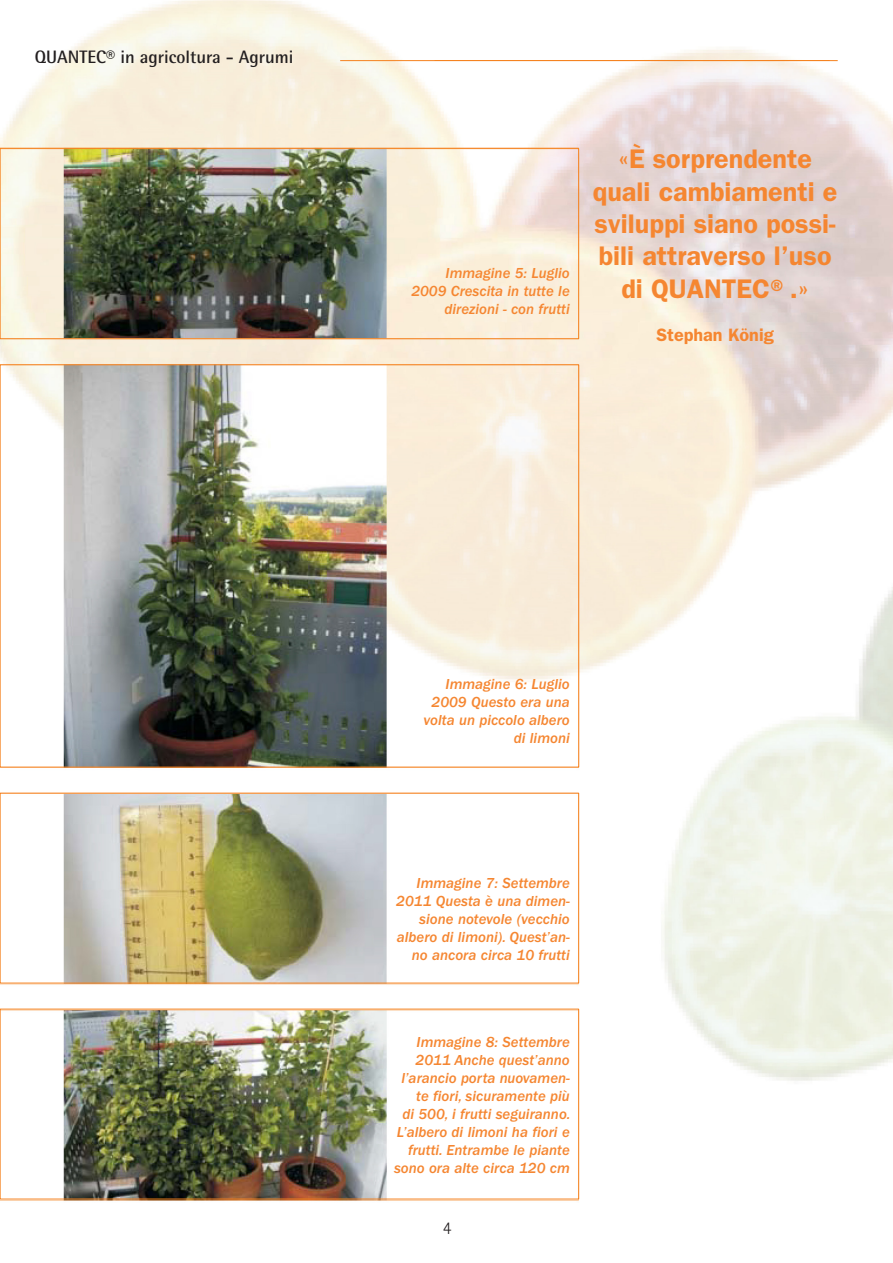
<style>
.page{position:relative;width:893px;height:1263px;background:#fff}
.page>*{position:absolute;margin:0;border:0;box-sizing:border-box;transform-origin:0 0}
.t1{font:600 27px/32.4px "Franklin Gothic";color:#f58631;text-align:center}
.t2{font:700 18px "Rotis Semi Sans Std";color:#231f20}
.t3{font:600 18px "Franklin Gothic";color:#f58631}
.t4{font:300 18px "Rotis Semi Sans Std";color:#231f20}
.t5{font:italic 500 15px/18px "Franklin Gothic";color:#f58631;text-align:right}
</style>
<div class="page">
<img style="left:0;top:1px;width:892px;height:1200px">
<hr style="left:340px;top:60px;width:498px;height:1px;background:#f5811e">
<div style="left:0;top:148px;width:579px;height:191px;border:1px solid #f5821f"></div>
<div style="left:0;top:793px;width:579px;height:190px;border:1px solid #f5821f"></div>
<p class="t2" style="left:35px;top:46px;width:260px">QUANTEC® in agricoltura - Agrumi</p>
<p class="t5" style="left:411px;top:264px;width:160px">Immagine 5: Luglio<br>2009 Crescita in tutte le direzioni - con frutti</p>
<p class="t1" style="left:593px;top:143px;width:246px">«È sorprendente quali cambiamenti e sviluppi siano possi&shy;bili attraverso l’uso di QUANTEC®.»</p>
<p class="t3" style="left:656px;top:324px;width:119px">Stephan König</p>
<p class="t5" style="left:424px;top:675px;width:148px">Immagine 6: Luglio<br>2009 Questo era una volta un piccolo albero di limoni</p>
<p class="t5" style="left:396px;top:874px;width:175px">Immagine 7: Settembre<br>2011 Questa è una dimen&shy;sione notevole (vecchio albero di limoni). Quest’an&shy;no ancora circa 10 frutti</p>
<p class="t5" style="left:394px;top:1033px;width:178px">Immagine 8: Settembre<br>2011 Anche quest’anno l’arancio porta nuovamen&shy;te fiori, sicuramente più<br>di 500, i frutti seguiranno.<br>L’albero di limoni ha fiori e frutti. Entrambe le piante sono ora alte circa 120 cm</p>
<p class="t4" style="left:443px;top:1218px;width:10px">4</p>
</div>
